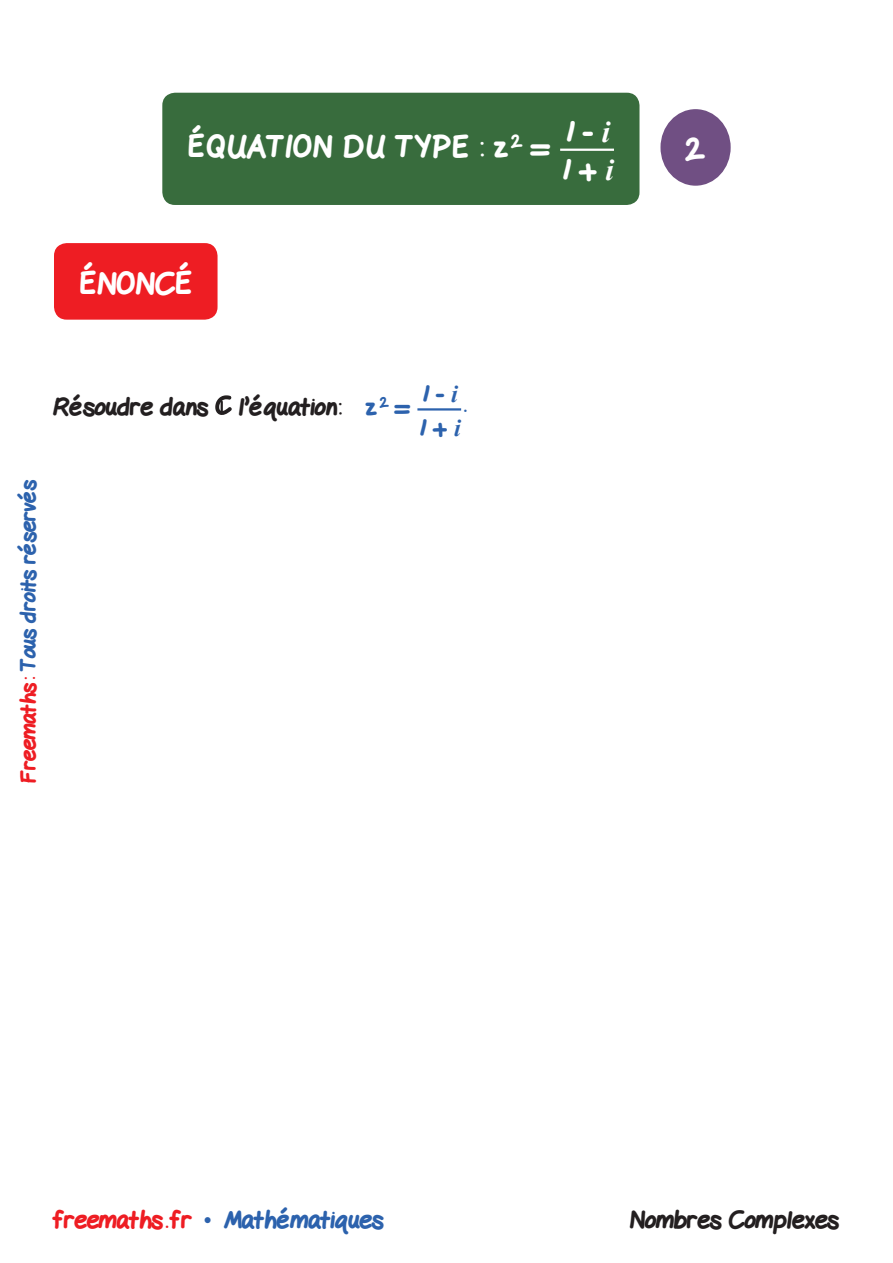
<style>
.page{position:relative;width:893px;height:1263px;background:#fff}
.page>*{position:absolute;margin:0;border:0;box-sizing:border-box;transform-origin:0 0}
.t1{font:800 30px/37.5px "Gel Pen";letter-spacing:.02em;color:#fff}
.t2{font:800 24px "Gel Pen";color:#231f20}
.t3{font:800 24px/34.5px "Gel Pen";color:#2c62ad}
.t4{font:800 21px "Gel Pen";letter-spacing:-.01em;color:#2c62ad}
.t5{font:800 17.55px "Gel Pen";color:#fff}
.s1{font-size:30px}
.s2{font-family:"Times New Roman";font-weight:700;font-style:italic}
.s3{color:#2c62ad}
.s4{color:#ee1d23}
.s5{font-family:"Times New Roman";font-weight:400}
</style>
<div class="page">
<div style="left:54px;top:243px;width:164px;height:77px;background:#ee1d23;border-radius:13px"></div>
<svg style="left:215px;top:395px;width:17px;height:20px"></svg>
<hr style="left:417px;top:408px;width:44px;height:3px;background:#2c62ad">
<div style="left:660px;top:109px;width:71px;height:77px;background:#704f83;border-radius:50%"></div>
<div style="left:162px;top:93px;width:477px;height:112px;background:#386c3d;border-radius:13px"></div>
<hr style="left:560px;top:149px;width:54px;height:2px;background:#fff">
<p class="t1" style="left:188px;top:126px;width:322px">ÉQUATION DU TYPE : z</p>
<p class="t5" style="left:511px;top:128px;width:40px">2 <span class="s1">=</span></p>
<p class="t1" style="left:560px;top:111px;width:55px">1 - <span class="s2">i<br></span>1 + <span class="s2">i</span></p>
<p class="t1" style="left:80px;top:263px;width:114px">ÉNONCÉ</p>
<p class="t2" style="left:52px;top:388px;width:157px">Résoudre dans</p>
<p class="t2" style="left:239px;top:388px;width:173px">l’équation: <span class="s3">z</span> <sup>2</sup> <span class="s3">=</span></p>
<p class="t3" style="left:418px;top:375px;width:44px">1 - <span class="s2">i<br></span>1 + <span class="s2">i</span></p>
<p class="t3" style="left:464px;top:385px;width:4px">.</p>
<p class="t4" style="left:12px;top:783px;width:305px;rotate:-90deg"><span class="s4">Freemaths:</span> Tous droits réservés</p>
<p class="t1" style="left:685px;top:128px;width:21px">2</p>
<p class="t3" style="left:54px;top:1201px;width:331px"><span class="s4">freemaths . fr</span> <span class="s5">•</span> Mathématiques</p>
<p class="t2" style="left:629px;top:1201px;width:211px">Nombres Complexes</p>
</div>
